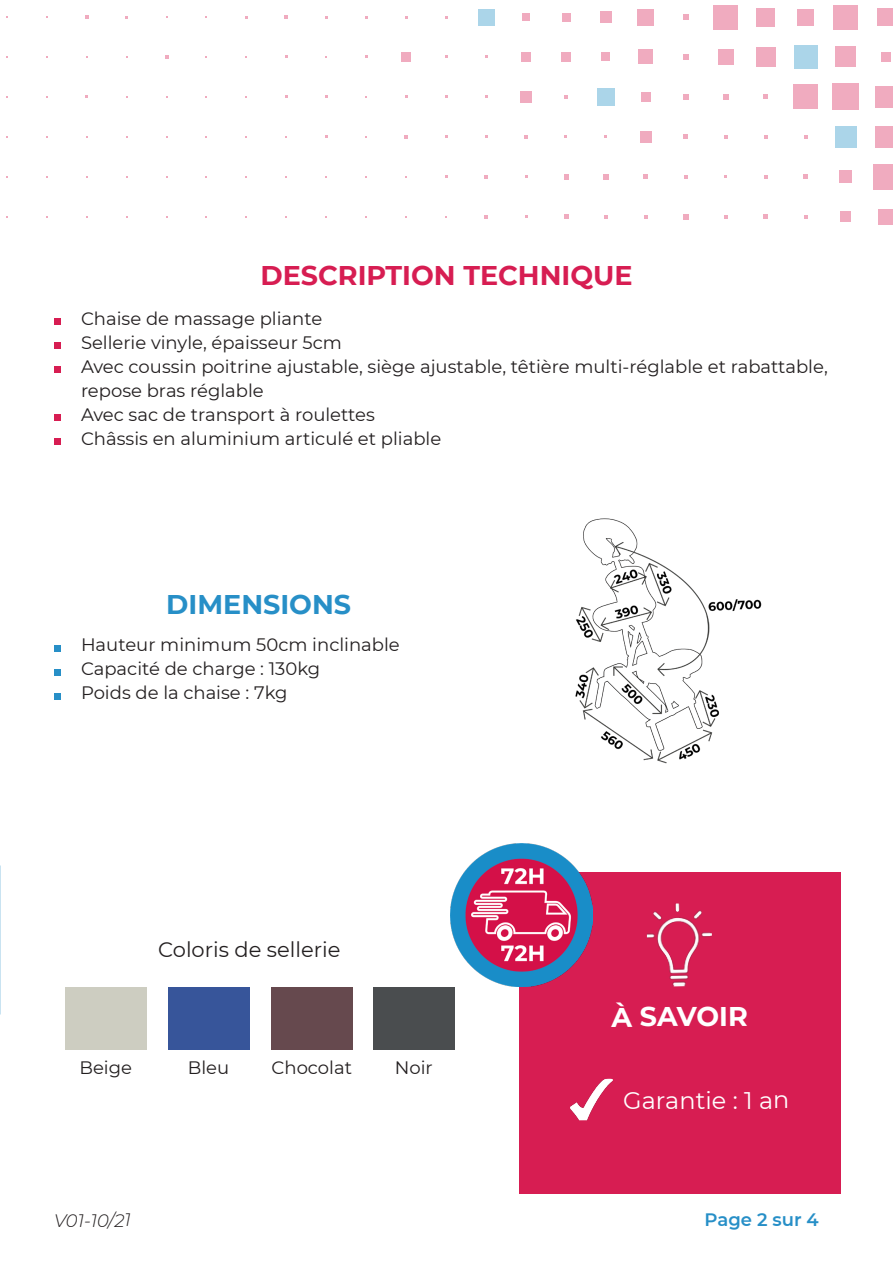
<style>
.page{position:relative;width:893px;height:1263px;background:#fff}
.page>*{position:absolute;margin:0;border:0;box-sizing:border-box;transform-origin:0 0}
.t1{font:700 27px "Montserrat";color:#d71d52}
.t2{font:700 27px "Montserrat";color:#278fc7}
.t3{font:700 27px "Montserrat";letter-spacing:-.005em;color:#fff}
.t4{font:24px "Montserrat";letter-spacing:-.005em;color:#fff}
.TITRE_1{font:21px "Montserrat";color:#231f20}
.TITRE_1-2{font:18px/24px "Montserrat";color:#231f20}
.t5{font:italic 300 18px "Montserrat";letter-spacing:-.005em;color:#231f20}
.t6{font:600 18px "Montserrat";color:#278fc7}
</style>
<div class="page">
<div style="left:878px;top:209px;width:14px;height:16px;background:#f0abbf"></div>
<div style="left:873px;top:164px;width:19px;height:25px;background:#f0abbf"></div>
<div style="left:875px;top:126px;width:17px;height:21px;background:#f0abbf"></div>
<div style="left:875px;top:86px;width:17px;height:22px;background:#f0abbf"></div>
<div style="left:881px;top:52px;width:9px;height:10px;background:#f0abbf"></div>
<div style="left:877px;top:8px;width:15px;height:18px;background:#f0abbf"></div>
<div style="left:840px;top:212px;width:11px;height:10px;background:#f0abbf"></div>
<div style="left:839px;top:171px;width:13px;height:12px;background:#f0abbf"></div>
<div style="left:835px;top:126px;width:21px;height:22px;background:#abd5e9"></div>
<div style="left:832px;top:84px;width:27px;height:26px;background:#f0abbf"></div>
<div style="left:835px;top:47px;width:21px;height:20px;background:#f0abbf"></div>
<div style="left:833px;top:5px;width:25px;height:24px;background:#f0abbf"></div>
<svg style="left:804px;top:215px;width:4px;height:4px"></svg>
<svg style="left:803px;top:175px;width:5px;height:4px"></svg>
<svg style="left:804px;top:135px;width:4px;height:4px"></svg>
<div style="left:793px;top:84px;width:25px;height:25px;background:#f0abbf"></div>
<div style="left:794px;top:45px;width:23px;height:24px;background:#abd5e9"></div>
<div style="left:797px;top:9px;width:17px;height:16px;background:#f0abbf"></div>
<svg style="left:763px;top:214px;width:5px;height:5px"></svg>
<svg style="left:764px;top:175px;width:4px;height:4px"></svg>
<svg style="left:764px;top:135px;width:4px;height:4px"></svg>
<svg style="left:764px;top:95px;width:4px;height:4px"></svg>
<div style="left:756px;top:47px;width:20px;height:20px;background:#f0abbf"></div>
<div style="left:756px;top:8px;width:19px;height:18px;background:#f0abbf"></div>
<svg style="left:724px;top:215px;width:3px;height:4px"></svg>
<svg style="left:724px;top:135px;width:3px;height:4px"></svg>
<svg style="left:723px;top:94px;width:5px;height:6px"></svg>
<div style="left:718px;top:49px;width:15px;height:16px;background:#f0abbf"></div>
<div style="left:713px;top:5px;width:25px;height:24px;background:#f0abbf"></div>
<svg style="left:683px;top:214px;width:5px;height:5px"></svg>
<svg style="left:684px;top:175px;width:4px;height:4px"></svg>
<svg style="left:684px;top:135px;width:4px;height:4px"></svg>
<svg style="left:683px;top:94px;width:5px;height:6px"></svg>
<svg style="left:683px;top:54px;width:5px;height:5px"></svg>
<svg style="left:683px;top:14px;width:6px;height:6px"></svg>
<svg style="left:644px;top:215px;width:4px;height:4px"></svg>
<svg style="left:644px;top:175px;width:4px;height:4px"></svg>
<div style="left:640px;top:131px;width:11px;height:11px;background:#f0abbf"></div>
<div style="left:641px;top:92px;width:9px;height:9px;background:#f0abbf"></div>
<div style="left:639px;top:50px;width:14px;height:14px;background:#f0abbf"></div>
<div style="left:638px;top:9px;width:16px;height:16px;background:#f0abbf"></div>
<svg style="left:604px;top:215px;width:4px;height:4px"></svg>
<svg style="left:603px;top:174px;width:6px;height:5px"></svg>
<div style="left:597px;top:88px;width:18px;height:18px;background:#abd5e9"></div>
<div style="left:602px;top:53px;width:8px;height:8px;background:#f0abbf"></div>
<div style="left:600px;top:11px;width:11px;height:12px;background:#f0abbf"></div>
<svg style="left:564px;top:214px;width:4px;height:5px"></svg>
<svg style="left:564px;top:174px;width:4px;height:5px"></svg>
<svg style="left:564px;top:95px;width:4px;height:4px"></svg>
<div style="left:561px;top:52px;width:9px;height:9px;background:#f0abbf"></div>
<div style="left:562px;top:13px;width:8px;height:8px;background:#f0abbf"></div>
<svg style="left:524px;top:135px;width:4px;height:3px"></svg>
<div style="left:520px;top:91px;width:12px;height:11px;background:#f0abbf"></div>
<div style="left:521px;top:52px;width:10px;height:10px;background:#f0abbf"></div>
<div style="left:522px;top:13px;width:8px;height:8px;background:#f0abbf"></div>
<svg style="left:484px;top:215px;width:4px;height:4px"></svg>
<svg style="left:484px;top:175px;width:4px;height:3px"></svg>
<div style="left:478px;top:9px;width:16px;height:16px;background:#abd5e9"></div>
<svg style="left:404px;top:135px;width:4px;height:4px"></svg>
<div style="left:401px;top:52px;width:10px;height:10px;background:#f0abbf"></div>
<svg style="left:285px;top:15px;width:3px;height:4px"></svg>
<svg style="left:165px;top:55px;width:3px;height:4px"></svg>
<svg style="left:85px;top:15px;width:3px;height:4px"></svg>
<svg style="left:54px;top:645px;width:6px;height:6px"></svg>
<svg style="left:54px;top:669px;width:6px;height:6px"></svg>
<svg style="left:54px;top:693px;width:6px;height:6px"></svg>
<div style="left:54px;top:318px;width:6px;height:7px;background:#d71d52"></div>
<div style="left:54px;top:342px;width:6px;height:7px;background:#d71d52"></div>
<div style="left:54px;top:366px;width:6px;height:7px;background:#d71d52"></div>
<div style="left:54px;top:414px;width:6px;height:7px;background:#d71d52"></div>
<div style="left:54px;top:438px;width:6px;height:7px;background:#d71d52"></div>
<img style="left:575px;top:518px;width:187px;height:246px">
<div style="left:373px;top:987px;width:81px;height:63px;background:#4a4d4f"></div>
<div style="left:271px;top:987px;width:81px;height:63px;background:#66494e"></div>
<div style="left:65px;top:987px;width:82px;height:63px;background:#cdcdc1"></div>
<div style="left:168px;top:987px;width:81px;height:63px;background:#37559a"></div>
<div style="left:519px;top:873px;width:321px;height:321px;background:#d71d52"></div>
<img style="left:450px;top:844px;width:142px;height:142px">
<img style="left:647px;top:903px;width:65px;height:84px">
<img style="left:570px;top:1079px;width:43px;height:41px">
<p class="t1" style="left:260px;top:256px;width:374px">DESCRIPTION TECHNIQUE</p>
<p class="TITRE_1-2" style="left:81px;top:306px;width:243px">Chaise de massage pliante</p>
<p class="TITRE_1-2" style="left:81px;top:330px;width:263px">Sellerie vinyle, épaisseur 5cm</p>
<p class="TITRE_1-2" style="left:81px;top:354px;width:748px">Avec coussin poitrine ajustable, siège ajustable, têtière multi-réglable et rabattable, repose bras réglable</p>
<p class="TITRE_1-2" style="left:81px;top:402px;width:295px">Avec sac de transport à roulettes</p>
<p class="TITRE_1-2" style="left:81px;top:426px;width:362px">Châssis en aluminium articulé et pliable</p>
<p class="t2" style="left:166px;top:585px;width:186px">DIMENSIONS</p>
<p class="TITRE_1-2" style="left:81px;top:632px;width:320px">Hauteur minimum 50cm inclinable</p>
<p class="TITRE_1-2" style="left:81px;top:656px;width:241px">Capacité de charge : 130kg</p>
<p class="TITRE_1-2" style="left:81px;top:680px;width:208px">Poids de la chaise : 7kg</p>
<p class="TITRE_1" style="left:158px;top:935px;width:184px">Coloris de sellerie</p>
<p class="TITRE_1-2" style="left:80px;top:1055px;width:54px">Beige</p>
<p class="TITRE_1-2" style="left:188px;top:1055px;width:43px">Bleu</p>
<p class="TITRE_1-2" style="left:272px;top:1055px;width:82px">Chocolat</p>
<p class="TITRE_1-2" style="left:395px;top:1055px;width:39px">Noir</p>
<p class="t3" style="left:612px;top:997px;width:138px">À SAVOIR</p>
<p class="t4" style="left:623px;top:1084px;width:168px">Garantie : 1 an</p>
<p class="t5" style="left:54px;top:1208px;width:78px">V01-10/21</p>
<p class="t6" style="left:705px;top:1207px;width:116px">Page 2 sur 4</p>
</div>
